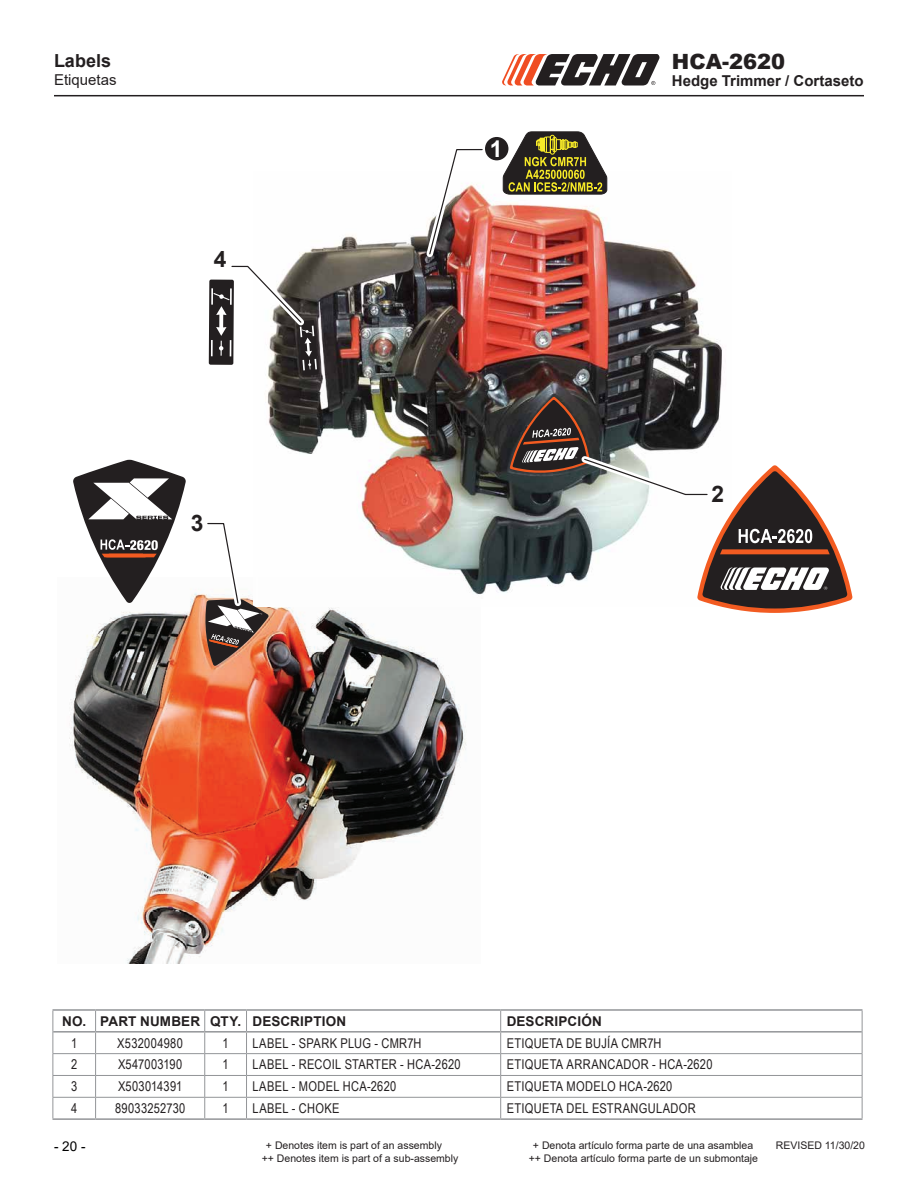
<style>
.page{position:relative;width:918px;height:1188px;background:#fff}
.page>*{position:absolute;margin:0;border:0;box-sizing:border-box;transform-origin:0 0}
.t1{font:700 23.1px "Arial";color:#fff}
.t2{font:700 22.8px "Arial";color:#231f20}
.t3{font:900 21px "Arial";color:#231f20}
.t4{font:700 18px "Arial";color:#231f20}
.t5{font:700 15px "Arial";color:#231f20}
.t6{font:15px "Arial";color:#231f20}
.t7{font:13.5px "Arial Narrow";letter-spacing:.02em;color:#231f20}
.t8{font:700 13.5px "Arial";letter-spacing:.01em;color:#231f20}
.t9{font:13.5px "Arial";color:#000}
.t10{font:10.5px "Arial";color:#231f20}
</style>
<div class="page">
<hr style="left:54px;top:95px;width:810px;height:1px;background:#231f20">
<svg style="left:502px;top:54px;width:158px;height:32px"></svg>
<img style="left:69px;top:593px;width:397px;height:370px">
<img style="left:267px;top:185px;width:455px;height:421px">
<div style="left:485px;top:137px;width:23px;height:23px;background:#231f20;border-radius:50%"></div>
<svg style="left:204px;top:516px;width:69px;height:150px"></svg>
<img style="left:422px;top:149px;width:61px;height:113px">
<svg style="left:209px;top:257px;width:109px;height:119px"></svg>
<svg style="left:510px;top:397px;width:342px;height:216px"></svg>
<svg style="left:502px;top:131px;width:106px;height:64px"></svg>
<svg style="left:73px;top:460px;width:113px;height:143px"></svg>
<hr style="left:52px;top:1009px;width:44px;height:2px;background:#939598">
<hr style="left:96px;top:1009px;width:109px;height:2px;background:#939598">
<hr style="left:205px;top:1009px;width:42px;height:2px;background:#939598">
<hr style="left:247px;top:1009px;width:254px;height:2px;background:#939598">
<hr style="left:501px;top:1009px;width:361px;height:2px;background:#939598">
<hr style="left:53px;top:1031px;width:43px;height:2px;background:#939598">
<hr style="left:96px;top:1031px;width:109px;height:2px;background:#939598">
<hr style="left:205px;top:1031px;width:42px;height:2px;background:#939598">
<hr style="left:247px;top:1031px;width:254px;height:2px;background:#939598">
<hr style="left:501px;top:1031px;width:361px;height:2px;background:#939598">
<hr style="left:52px;top:1118px;width:44px;height:2px;background:#939598">
<hr style="left:96px;top:1118px;width:109px;height:2px;background:#939598">
<hr style="left:205px;top:1118px;width:42px;height:2px;background:#939598">
<hr style="left:247px;top:1118px;width:254px;height:2px;background:#939598">
<hr style="left:501px;top:1118px;width:361px;height:2px;background:#939598">
<hr style="left:52px;top:1053px;width:44px;height:1px;background:#939598">
<hr style="left:96px;top:1053px;width:109px;height:1px;background:#939598">
<hr style="left:205px;top:1053px;width:42px;height:1px;background:#939598">
<hr style="left:247px;top:1053px;width:254px;height:1px;background:#939598">
<hr style="left:501px;top:1053px;width:361px;height:1px;background:#939598">
<hr style="left:52px;top:1075px;width:44px;height:1px;background:#939598">
<hr style="left:96px;top:1075px;width:109px;height:1px;background:#939598">
<hr style="left:205px;top:1075px;width:42px;height:1px;background:#939598">
<hr style="left:247px;top:1075px;width:254px;height:1px;background:#939598">
<hr style="left:501px;top:1075px;width:361px;height:1px;background:#939598">
<hr style="left:52px;top:1097px;width:44px;height:1px;background:#939598">
<svg style="left:52px;top:1011px;width:1px;height:107px"></svg>
<hr style="left:96px;top:1097px;width:109px;height:1px;background:#939598">
<svg style="left:95px;top:1011px;width:1px;height:107px"></svg>
<hr style="left:205px;top:1097px;width:42px;height:1px;background:#939598">
<svg style="left:204px;top:1011px;width:1px;height:107px"></svg>
<hr style="left:247px;top:1097px;width:254px;height:1px;background:#939598">
<svg style="left:246px;top:1011px;width:1px;height:107px"></svg>
<hr style="left:501px;top:1097px;width:361px;height:1px;background:#939598">
<svg style="left:500px;top:1011px;width:1px;height:107px"></svg>
<svg style="left:862px;top:1011px;width:1px;height:107px"></svg>
<h3 class="t4" style="left:54px;top:48px;width:59px">Labels</h3>
<p class="t6" style="left:54px;top:70px;width:64px">Etiquetas</p>
<h2 class="t2" style="left:214px;top:243px;width:14px">4</h2>
<h2 class="t2" style="left:191px;top:507px;width:14px">3</h2>
<h1 class="t1" style="left:490px;top:133px;width:14px">1</h1>
<h3 class="t3" style="left:672px;top:46px;width:115px">HCA-2620</h3>
<p class="t5" style="left:672px;top:70px;width:193px">Hedge Trimmer / Cortaseto</p>
<h2 class="t2" style="left:711px;top:478px;width:14px">2</h2>
<p class="t8" style="left:62px;top:1012px;width:286px">NO. PART NUMBER QTY. DESCRIPTION</p>
<p class="t8" style="left:507px;top:1012px;width:97px">DESCRIPCIÓN</p>
<p class="t7" style="left:71px;top:1033px;width:8px">1</p>
<p class="t7" style="left:117px;top:1033px;width:67px">X532004980</p>
<p class="t7" style="left:223px;top:1033px;width:8px">1</p>
<p class="t7" style="left:253px;top:1033px;width:171px">LABEL - SPARK PLUG - CMR7H</p>
<p class="t7" style="left:507px;top:1033px;width:156px">ETIQUETA DE BUJÍA CMR7H</p>
<p class="t7" style="left:71px;top:1055px;width:8px">2</p>
<p class="t7" style="left:118px;top:1055px;width:66px">X547003190</p>
<p class="t7" style="left:223px;top:1055px;width:8px">1</p>
<p class="t7" style="left:253px;top:1055px;width:210px">LABEL - RECOIL STARTER - HCA-2620</p>
<p class="t7" style="left:507px;top:1055px;width:207px">ETIQUETA ARRANCADOR - HCA-2620</p>
<p class="t7" style="left:71px;top:1077px;width:8px">3</p>
<p class="t7" style="left:118px;top:1077px;width:66px">X503014391</p>
<p class="t7" style="left:223px;top:1077px;width:8px">1</p>
<p class="t7" style="left:253px;top:1077px;width:145px">LABEL - MODEL HCA-2620</p>
<p class="t7" style="left:507px;top:1077px;width:167px">ETIQUETA MODELO HCA-2620</p>
<p class="t7" style="left:71px;top:1098px;width:8px">4</p>
<p class="t7" style="left:115px;top:1098px;width:72px">89033252730</p>
<p class="t7" style="left:223px;top:1098px;width:8px">1</p>
<p class="t7" style="left:253px;top:1098px;width:89px">LABEL - CHOKE</p>
<p class="t7" style="left:507px;top:1098px;width:191px">ETIQUETA DEL ESTRANGULADOR</p>
<p class="t9" style="left:54px;top:1137px;width:33px">- 20 -</p>
<p class="t10" style="left:266px;top:1138px;width:177px">+ Denotes item is part of an assembly</p>
<p class="t10" style="left:533px;top:1138px;width:222px">+ Denota artículo forma parte de una asamblea</p>
<p class="t10" style="left:262px;top:1151px;width:198px">++ Denotes item is part of a sub-assembly</p>
<p class="t10" style="left:529px;top:1151px;width:231px">++ Denota artículo forma parte de un submontaje</p>
<p class="t10" style="left:776px;top:1138px;width:91px">REVISED 11/30/20</p>
</div>
